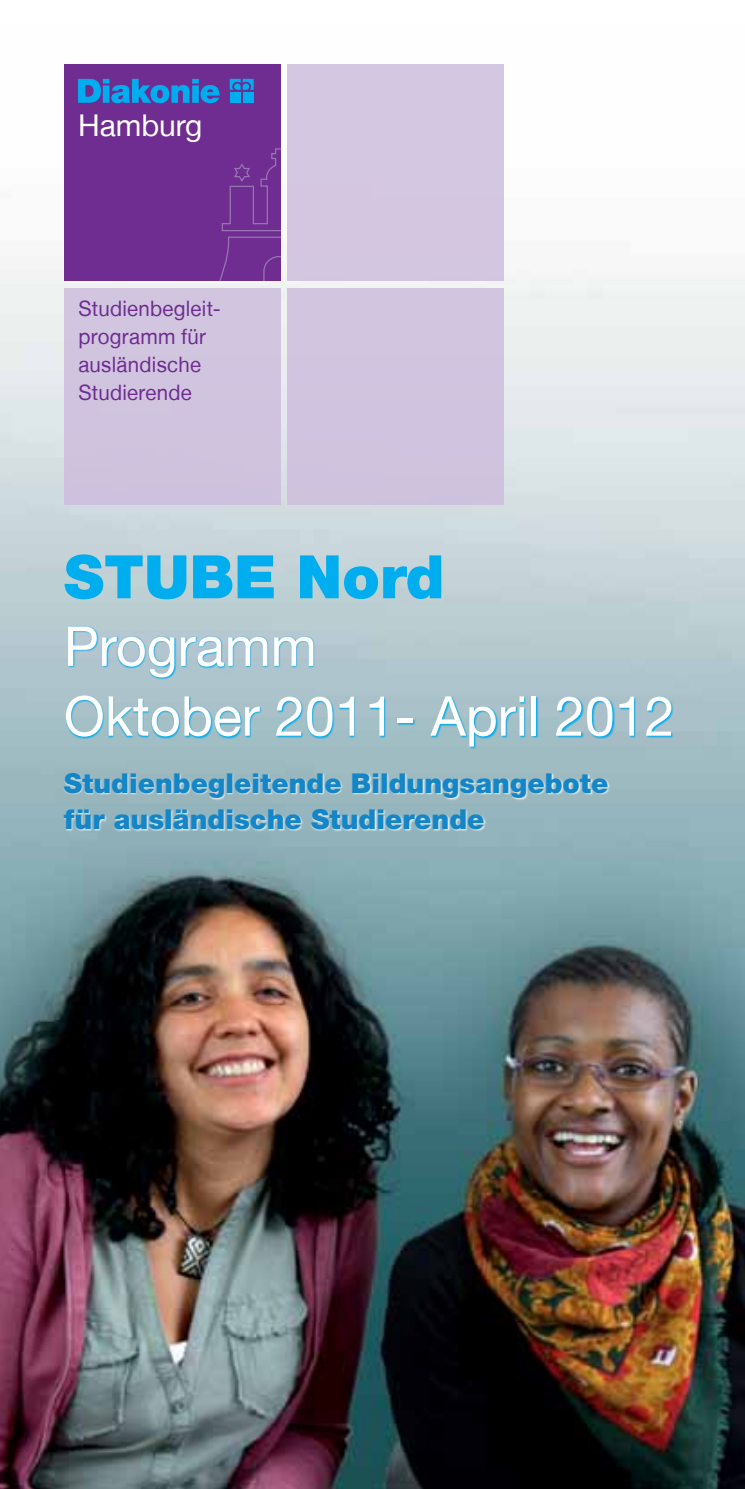
<style>
.page{position:relative;width:745px;height:1489px;background:#fff}
.page>*{position:absolute;margin:0;border:0;box-sizing:border-box;transform-origin:0 0}
.t1{font:900 60px "Helvetica Neue LT Pro";color:#00aeef}
.t2{font:55px/69.8px "Helvetica Neue LT Pro";color:#fff}
.t3{font:30px "Helvetica Neue LT";color:#fff}
.t4{font:900 27.5px/36px "Helvetica Neue LT Pro";color:#1486c8}
.t5{font:21.25px/28px "Helvetica Neue LT";letter-spacing:.015em;color:#6f2c91;scale:.96 1}
</style>
<div class="page">
<img style="left:0;top:64px;width:744px;height:1424px">
<div style="left:64px;top:65px;width:216px;height:216px;background:#6f2c91"></div>
<div style="left:287px;top:65px;width:216px;height:216px;background:#d4c7e1"></div>
<div style="left:64px;top:288px;width:216px;height:216px;background:#d1c4df"></div>
<div style="left:287px;top:288px;width:216px;height:216px;background:#d1c4df"></div>
<svg style="left:78px;top:79px;width:141px;height:24px"></svg>
<svg style="left:229px;top:79px;width:24px;height:11px"></svg>
<div style="left:229px;top:92px;width:11px;height:11px;background:#00aeef"></div>
<div style="left:242px;top:92px;width:11px;height:11px;background:#00aeef"></div>
<svg style="left:219px;top:148px;width:61px;height:133px"></svg>
<div style="left:66px;top:625px;width:606px;height:123px;background:#00aeef;opacity:.97"></div>
<div style="left:64px;top:772px;width:545px;height:60px;background:#fff;opacity:.75"></div>
<p class="t3" style="left:78px;top:107px;width:126px">Hamburg</p>
<p class="t5" style="left:78px;top:294px;width:150px">Studienbegleit&shy;programm für ausländische<br>Studierende</p>
<h1 class="t1" style="left:64px;top:540px;width:382px">STUBE Nord</h1>
<h2 class="t2" style="left:64px;top:610px;width:612px">Programm<br>Oktober 2011- April 2012</h2>
<p class="t4" style="left:64px;top:765px;width:545px">Studienbegleitende Bildungsangebote für ausländische Studierende</p>
</div>
